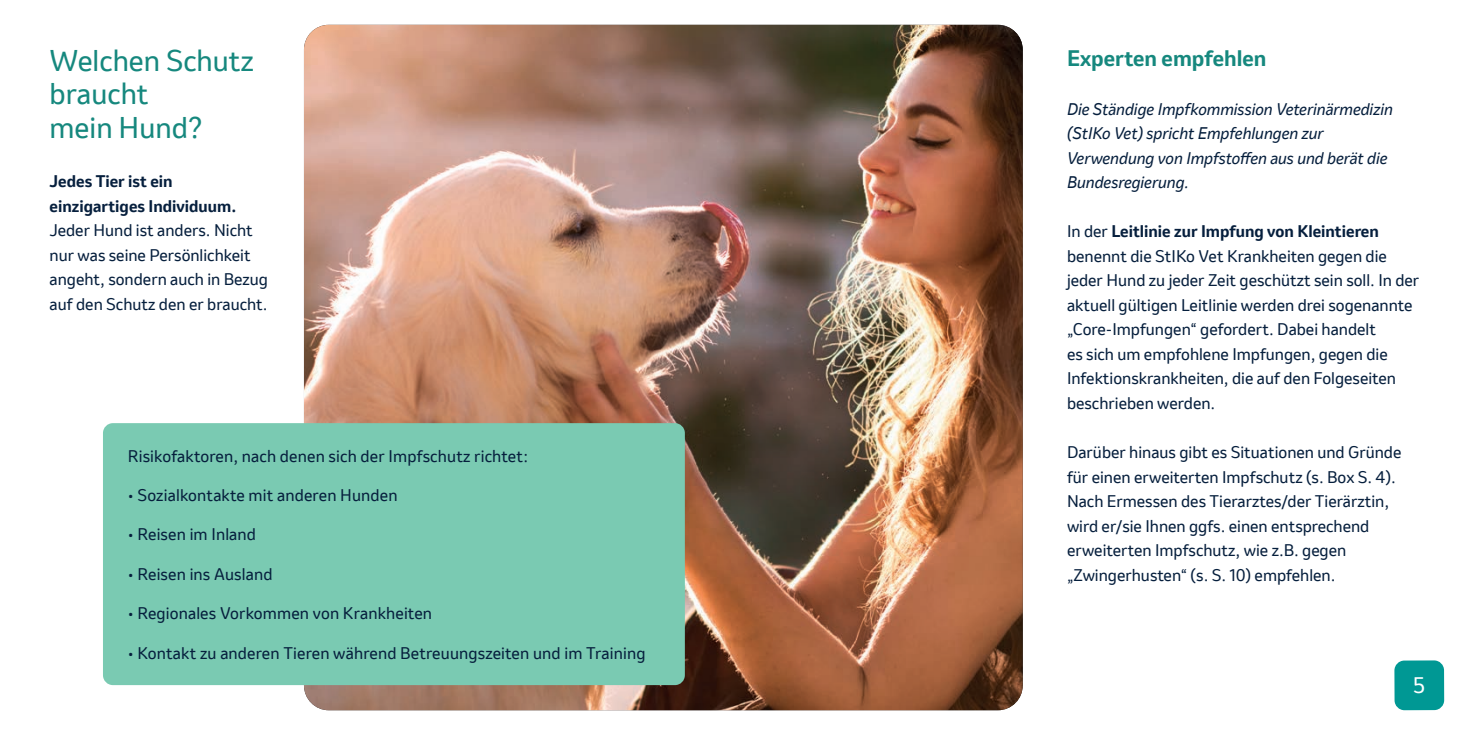
<style>
.page{position:relative;width:1469px;height:735px;background:#fff}
.page>*{position:absolute;margin:0;border:0;box-sizing:border-box;transform-origin:0 0}
.t1{font:28px/33.6px "Invention";color:#16887e}
.t2{font:700 21px "Invention";color:#16887e}
.t3{font:21px "Invention";color:#fff}
.t4{font:15.75px/24.5px "Invention";color:#061f3d}
.t5{font:italic 15.75px/24.5px "Invention";color:#061f3d}
.t6{font:700 15.75px/24.5px "Invention";color:#061f3d}
.s1{font-weight:700}
</style>
<div class="page">
<img style="left:304px;top:25px;width:718px;height:684px">
<div style="left:1394px;top:660px;width:50px;height:49px;background:#009894;border-radius:10px"></div>
<div style="left:103px;top:423px;width:582px;height:261px;background:#7acab2;border-radius:10px"></div>
<h1 class="t1" style="left:50px;top:43px;width:206px">Welchen Schutz braucht<br>mein Hund?</h1>
<p class="t6" style="left:50px;top:169px;width:188px">Jedes Tier ist ein einzigartiges Individuum.</p>
<p class="t4" style="left:50px;top:218px;width:220px">Jeder Hund ist anders. Nicht nur was seine Persönlichkeit angeht, sondern auch in Bezug auf den Schutz den er braucht.</p>
<p class="t4" style="left:128px;top:443px;width:402px">Risikofaktoren, nach denen sich der Impfschutz richtet:</p>
<p class="t4" style="left:128px;top:482px;width:271px">• Sozialkontakte mit anderen Hunden</p>
<p class="t4" style="left:128px;top:522px;width:130px">• Reisen im Inland</p>
<p class="t4" style="left:128px;top:561px;width:146px">• Reisen ins Ausland</p>
<p class="t4" style="left:128px;top:600px;width:306px">• Regionales Vorkommen von Krankheiten</p>
<p class="t4" style="left:128px;top:640px;width:519px">• Kontakt zu anderen Tieren während Betreuungszeiten und im Training</p>
<h2 class="t2" style="left:1067px;top:43px;width:201px">Experten empfehlen</h2>
<p class="t5" style="left:1067px;top:96px;width:327px">Die Ständige Impfkommission Veterinärmedizin (StIKo Vet) spricht Empfehlungen zur Verwendung von Impfstoffen aus und berät die Bundesregierung.</p>
<p class="t4" style="left:1067px;top:219px;width:354px">In der <span class="s1">Leitlinie zur Impfung von Kleintieren </span>benennt die StIKo Vet Krankheiten gegen die jeder Hund zu jeder Zeit geschützt sein soll. In der aktuell gültigen Leitlinie werden drei sogenannte „Core-Impfungen“ gefordert. Dabei handelt<br>es sich um empfohlene Impfungen, gegen die Infektionskrankheiten, die auf den Folgeseiten beschrieben werden.</p>
<p class="t4" style="left:1067px;top:439px;width:336px">Darüber hinaus gibt es Situationen und Gründe für einen erweiterten Impfschutz (s. Box S. 4).<br>Nach Ermessen des Tierarztes/der Tierärztin, wird er/sie Ihnen ggfs. einen entsprechend erweiterten Impfschutz, wie z.B. gegen „Zwingerhusten“ (s. S. 10) empfehlen.</p>
<h2 class="t3" style="left:1412px;top:670px;width:14px">5</h2>
</div>
